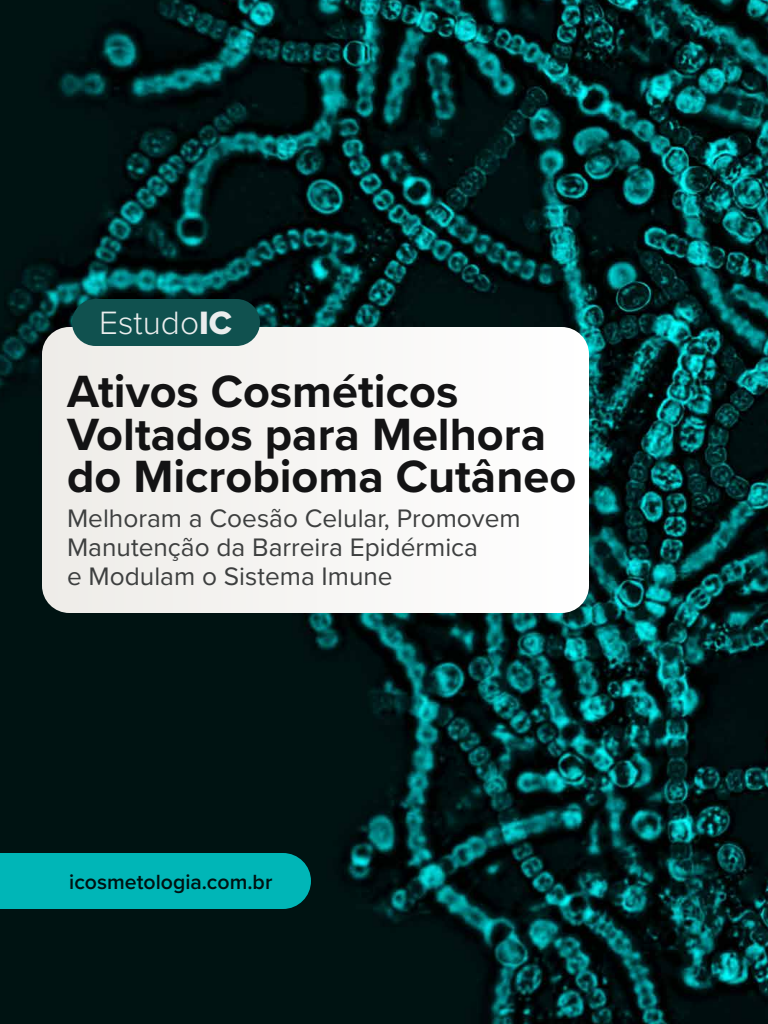
<style>
.page{position:relative;width:768px;height:1024px;background:#fff}
.page>*{position:absolute;margin:0;border:0;box-sizing:border-box;transform-origin:0 0}
.t1{font:700 46.8px/42.7px "Proxima Nova";color:#131314}
.t2{font:300 33.5px "Proxima Nova";color:#ebeded}
.t3{font:26.2px/28.8px "Proxima Nova";color:#3d3f3f}
.t4{font:600 21.3px "Proxima Nova";color:#001212}
.s1{font-family:"Proxima Nova Extrabld";font-weight:400}
</style>
<div class="page">
<img style="left:0;top:0;width:768px;height:1024px">
<div style="left:0;top:853px;width:311px;height:56px;background:#00b6b7"></div>
<svg style="left:42px;top:327px;width:547px;height:286px"></svg>
<div style="left:72px;top:299px;width:188px;height:47px;background:#10514f;border-radius:24px"></div>
<p class="t2" style="left:99px;top:298px;width:134px">Estudo<span class="s1">IC</span></p>
<h1 class="t1" style="left:67px;top:369px;width:511px">Ativos Cosméticos<br>Voltados para Melhora do Microbioma Cutâneo</h1>
<p class="t3" style="left:67px;top:503px;width:455px">Melhoram a Coesão Celular, Promovem<br>Manutenção da Barreira Epidérmica<br>e Modulam o Sistema Imune</p>
<p class="t4" style="left:69px;top:866px;width:205px">icosmetologia.com.br</p>
</div>
